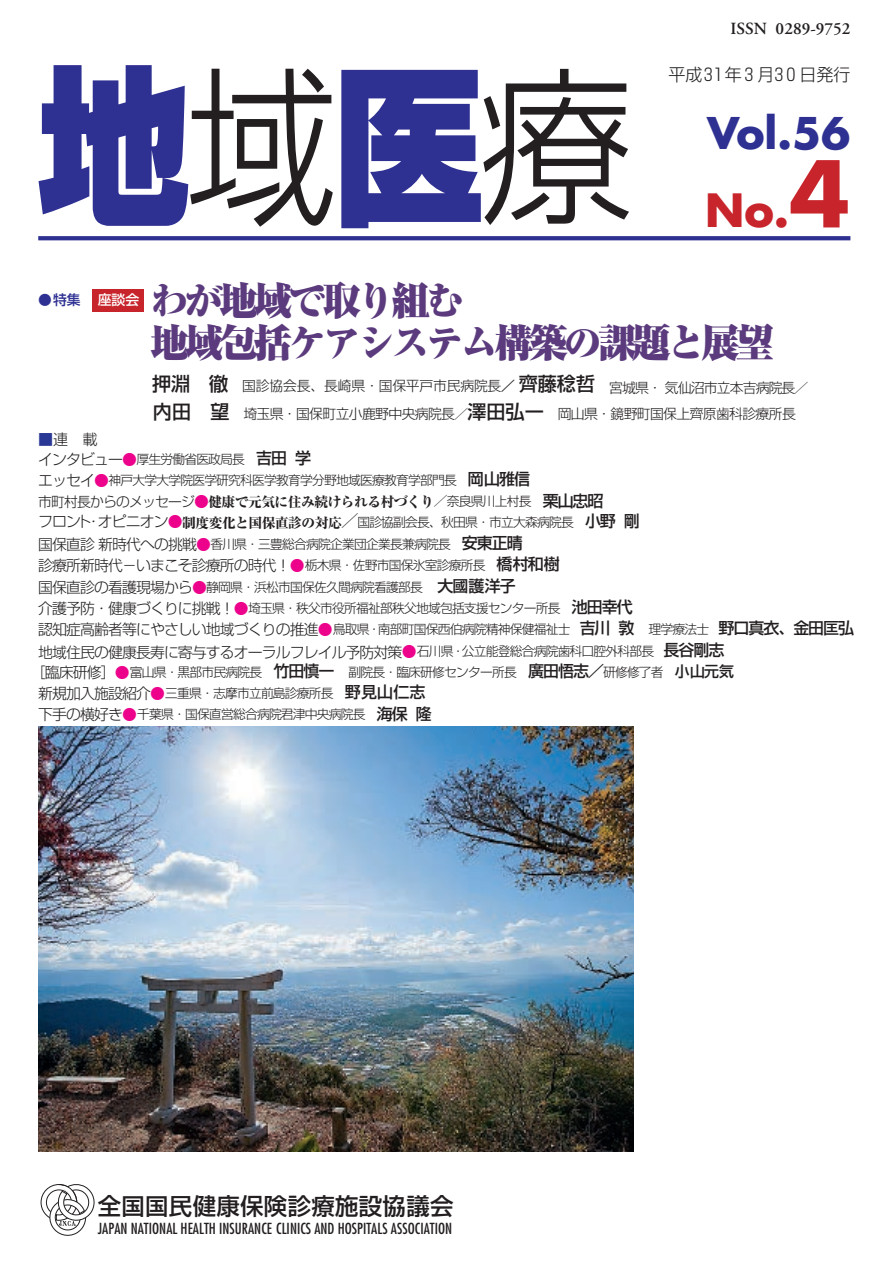
<style>
.page{position:relative;width:893px;height:1263px;background:#fff}
.page>*{position:absolute;margin:0;border:0;box-sizing:border-box;transform-origin:0 0}
.t1{font:900 170.1px "Shin Go";color:#2e3092;scale:.9 1}
.t2{font:700 44.7px "Futura";color:#c8242b}
.t3{font:700 42.6px "Futura";color:#2e3092}
.t4{font:900 38.25px/42px "Ryumin";letter-spacing:-.1em;color:#5b3b7d}
.t5{font:500 23.4px "Shin Go";letter-spacing:.015em;color:#231f20}
.t6{font:600 16.95px "Adobe Garamond";color:#231f20}
.t7{font:300 16.95px "Shin Go";color:#231f20}
.t8{font:300 14.85px "Shin Go";letter-spacing:-.06em;color:#231f20}
.t9{font:condensed 14.85px "Futura";letter-spacing:.005em;color:#231f20}
.t10{font:300 13.8px/28.8px "Shin Go";letter-spacing:-.045em;color:#231f20}
.t11{font:800 13.8px "Ryumin";letter-spacing:-.04em;color:#231f20}
.t12{font:500 13.8px "Shin Go";color:#2e3092}
.t13{font:300 12.75px/21.3px "Shin Go";letter-spacing:-.06em;color:#231f20}
.s1{font-weight:300;color:#231f20}
.s2{font-size:89.25px}
.s3{color:#fff}
.s4{font-weight:500;font-size:19.2px}
.s5{font-weight:500}
.s6{font-weight:500;color:#293795}
.s7{font-size:14.85px}
.s8{font-family:"Ryumin";font-weight:800;font-size:14.85px;color:#ed028c}
.s9{font-weight:500;font-size:15.9px}
.s10{font-family:"Shin Go";font-weight:300}
.s11{font-size:14.85px;color:#ed028c}
.s12{font-family:"Shin Go";font-weight:300;font-size:12.75px}
.s13{font-family:"Shin Go";font-weight:500;font-size:15.9px}
.s14{font-family:"Ryumin";font-weight:800;font-size:13.8px}
.s15{font-size:16.95px}
.s16{font-family:"Ryumin";font-weight:800;color:#ed028c}
.s17{font-size:12.75px}
.s18{font-weight:500;font-size:14.85px}
</style>
<div class="page">
<div style="left:92px;top:289px;width:51px;height:23px;background:#c8242b"></div>
<img style="left:38px;top:726px;width:596px;height:425px">
<svg style="left:41px;top:1184px;width:54px;height:52px"></svg>
<svg style="left:38px;top:236px;width:812px;height:4px;background:#343695"></svg>
<p class="t6" style="left:730px;top:19px;width:121px">ISSN 0289-9752</p>
<p class="t1" style="left:38px;top:30px;width:661px">地<span class="s1">域</span>医<span class="s1">療</span></p>
<p class="t7" style="left:668px;top:63px;width:183px">平成３1年３月３０日発行</p>
<p class="t3" style="left:707px;top:103px;width:145px">Vol.56</p>
<p class="t2" style="left:705px;top:180px;width:147px">No.<span class="s2">4</span></p>
<p class="t12" style="left:38px;top:291px;width:102px">●特集 <span class="s3">座談会</span></p>
<p class="t4" style="left:150px;top:277px;width:625px">わが地域で取り組む<br>地域包括ケアシステム構築の課題と展望</p>
<p class="t10" style="left:152px;top:370px;width:658px"><span class="s4">押淵　徹</span> 国診協会長、長崎県・国保平戸市民病院長<span class="s5">／</span><span class="s4">齊藤稔哲</span> 宮城県・気仙沼市立本吉病院長／<span class="s4">内田　望</span> 埼玉県・国保町立小鹿野中央病院長／<span class="s4">澤田弘一</span> 岡山県・鏡野町国保上齊原歯科診療所長</p>
<p class="t8" style="left:38px;top:429px;width:61px"><span class="s6">■</span>連　載</p>
<p class="t13" style="left:38px;top:448px;width:493px"><span class="s7">インタビュー</span><span class="s8">●</span>厚生労働省医政局長 <span class="s9">吉田学<br></span><span class="s7">エッセイ</span><span class="s8">●</span>神戸大学大学院医学研究科医学教育学分野地域医療教育学部門長 <span class="s9">岡山雅信</span></p>
<p class="t11" style="left:38px;top:493px;width:567px"><span class="s10">市町村長からのメッセージ</span><span class="s11">●</span>健康で元気に住み続けられる村づくり<span class="s10">／</span><span class="s12">奈良県川上村長</span> <span class="s13">栗山忠昭</span></p>
<p class="t13" style="left:38px;top:511px;width:603px;line-height:21.8px"><span class="s7">フロント・オピニオン</span><span class="s8">●</span><span class="s14">制度変化と国保直診の対応</span><span class="s15">／</span>国診協副会長、秋田県・市立大森病院長　<span class="s9">小野剛</span><span class="s7">国保直診新時代への挑戦</span><span class="s8">●</span>香川県・三豊総合病院企業団企業長兼病院長　<span class="s9">安東正晴</span></p>
<p class="t8" style="left:38px;top:556px;width:523px">診療所新時代－いまこそ診療所の時代！<span class="s16">●</span><span class="s17">栃木県・佐野市国保氷室診療所長　</span><span class="s9">橋村和樹</span></p>
<p class="t13" style="left:38px;top:576px;width:817px"><span class="s7">国保直診の看護現場から</span><span class="s8">●</span>静岡県・浜松市国保佐久間病院看護部長 <span class="s9">大國護洋子<br></span><span class="s7">介護予防・健康づくりに挑戦！</span><span class="s8">●</span>埼玉県・秩父市役所福祉部秩父地域包括支援センター所長　<span class="s9">池田幸代　<br></span><span class="s7">認知症高齢者等にやさしい地域づくりの推進</span><span class="s8">●</span>鳥取県・南部町国保西伯病院精神保健福祉士 <span class="s9">吉川敦　</span>理学療法士 <span class="s9">野口真衣、金田匡弘</span></p>
<p class="t8" style="left:38px;top:642px;width:688px">地域住民の健康長寿に寄与するオーラルフレイル予防対策<span class="s16">●</span><span class="s17">石川県・公立能登総合病院歯科口腔外科部長</span> <span class="s9">長谷剛志</span></p>
<p class="t13" style="left:38px;top:661px;width:697px;text-indent:-7px"><span class="s7">［臨床研修］</span><span class="s8">●</span>富山県・黒部市民病院長　<span class="s9">竹田慎一　</span>副院長・臨床研修センター所長　<span class="s9">廣田悟志／</span>研修修了者　<span class="s18">小山元気</span><span class="s7">新規加入施設紹介</span><span class="s8">●</span>三重県・志摩市立前島診療所長　<span class="s9">野見山仁志<br></span><span class="s7">下手の横好き</span><span class="s8">●</span>千葉県・国保直営総合病院君津中央病院長　<span class="s9">海保隆</span></p>
<p class="t5" style="left:98px;top:1191px;width:357px">全国国民健康保険診療施設協議会</p>
<p class="t9" style="left:98px;top:1219px;width:356px">JAPAN NATIONAL HEALTH INSURANCE CLINICS AND HOSPITALS ASSOCIATION</p>
</div>
